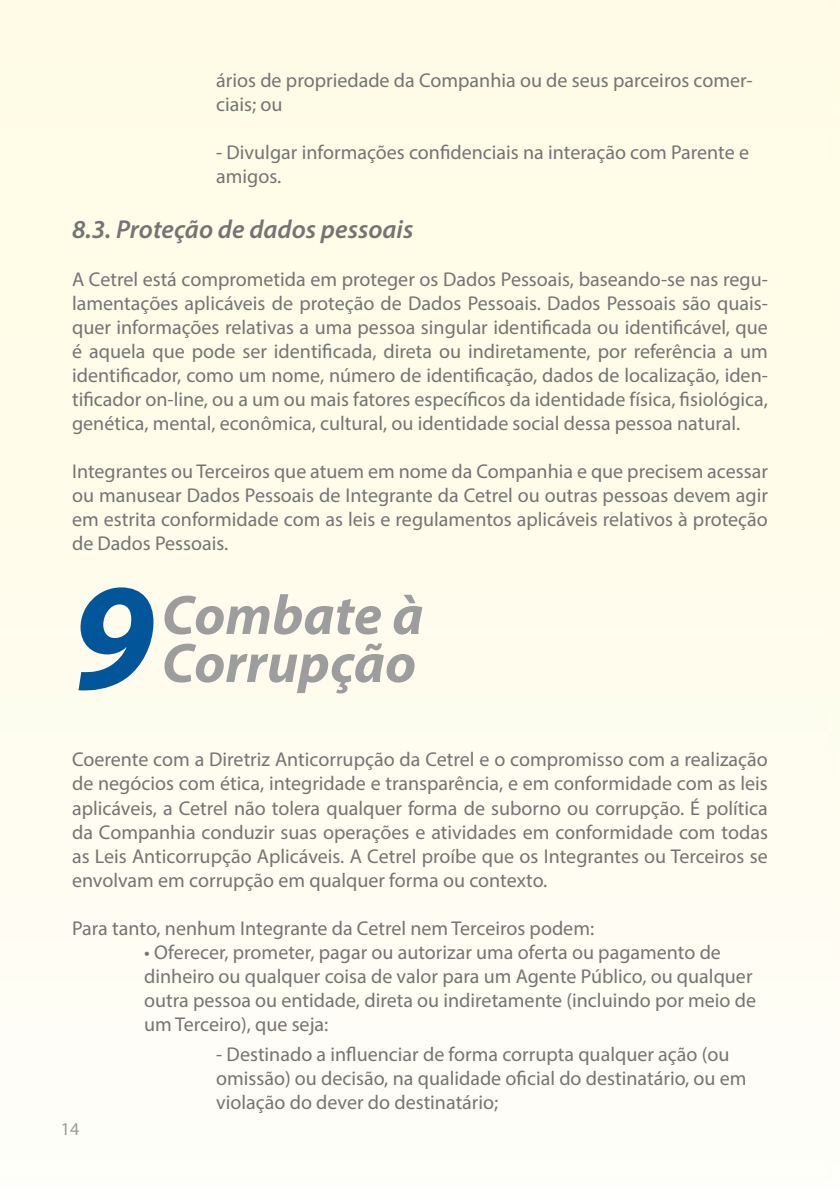
<style>
.page{position:relative;width:840px;height:1191px;background:#fff}
.page>*{position:absolute;margin:0;border:0;box-sizing:border-box;transform-origin:0 0}
.t1{font:italic 700 153.4px "Myriad Pro";color:#005699}
.t2{font:italic 700 56px "Myriad Pro";color:#9d9d9d}
.t3{font:italic 600 26px "Myriad Pro";color:#747474}
.t4{font:20px/24px "Myriad Pro";color:#747474}
.t5{font:18px "Myriad Pro";color:#9a9a9a}
</style>
<div class="page">
<p class="t4" style="left:216px;top:68px;width:537px">ários de propriedade da Companhia ou de seus parceiros comer&shy;ciais; ou</p>
<p class="t4" style="left:216px;top:140px;width:534px">- Divulgar informações confidenciais na interação com Parente e amigos.</p>
<h3 class="t3" style="left:72px;top:213px;width:342px">8.3. Proteção de dados pessoais</h3>
<p class="t4" style="left:72px;top:267px;width:697px;text-align:justify">A Cetrel está comprometida em proteger os Dados Pessoais, baseando-se nas regu&shy;lamentações aplicáveis de proteção de Dados Pessoais. Dados Pessoais são quais&shy;quer informações relativas a uma pessoa singular identificada ou identificável, que é aquela que pode ser identificada, direta ou indiretamente, por referência a um identificador, como um nome, número de identificação, dados de localização, iden&shy;tificador on-line, ou a um ou mais fatores específicos da identidade física, fisiológica, genética, mental, econômica, cultural, ou identidade social dessa pessoa natural.</p>
<p class="t4" style="left:72px;top:459px;width:697px;text-align:justify">Integrantes ou Terceiros que atuem em nome da Companhia e que precisem acessar ou manusear Dados Pessoais de Integrante da Cetrel ou outras pessoas devem agir em estrita conformidade com as leis e regulamentos aplicáveis relativos à proteção de Dados Pessoais.</p>
<h1 class="t1" style="left:71px;top:537px;width:85px">9</h1>
<h2 class="t2" style="left:162px;top:578px;width:263px">Combate à</h2>
<h2 class="t2" style="left:162px;top:626px;width:256px">Corrupção</h2>
<p class="t4" style="left:72px;top:747px;width:697px;text-align:justify">Coerente com a Diretriz Anticorrupção da Cetrel e o compromisso com a realização de negócios com ética, integridade e transparência, e em conformidade com as leis aplicáveis, a Cetrel não tolera qualquer forma de suborno ou corrupção. É política da Companhia conduzir suas operações e atividades em conformidade com todas as Leis Anticorrupção Aplicáveis. A Cetrel proíbe que os Integrantes ou Terceiros se envolvam em corrupção em qualquer forma ou contexto.</p>
<p class="t4" style="left:72px;top:915px;width:523px">Para tanto, nenhum Integrante da Cetrel nem Terceiros podem:</p>
<p class="t4" style="left:144px;top:939px;width:613px">• Oferecer, prometer, pagar ou autorizar uma oferta ou pagamento de dinheiro ou qualquer coisa de valor para um Agente Público, ou qualquer outra pessoa ou entidade, direta ou indiretamente (incluindo por meio de um Terceiro), que seja:</p>
<p class="t4" style="left:216px;top:1041px;width:531px">- Destinado a influenciar de forma corrupta qualquer ação (ou omissão) ou decisão, na qualidade oficial do destinatário, ou em violação do dever do destinatário;</p>
<p class="t5" style="left:61px;top:1118px;width:20px">14</p>
</div>
